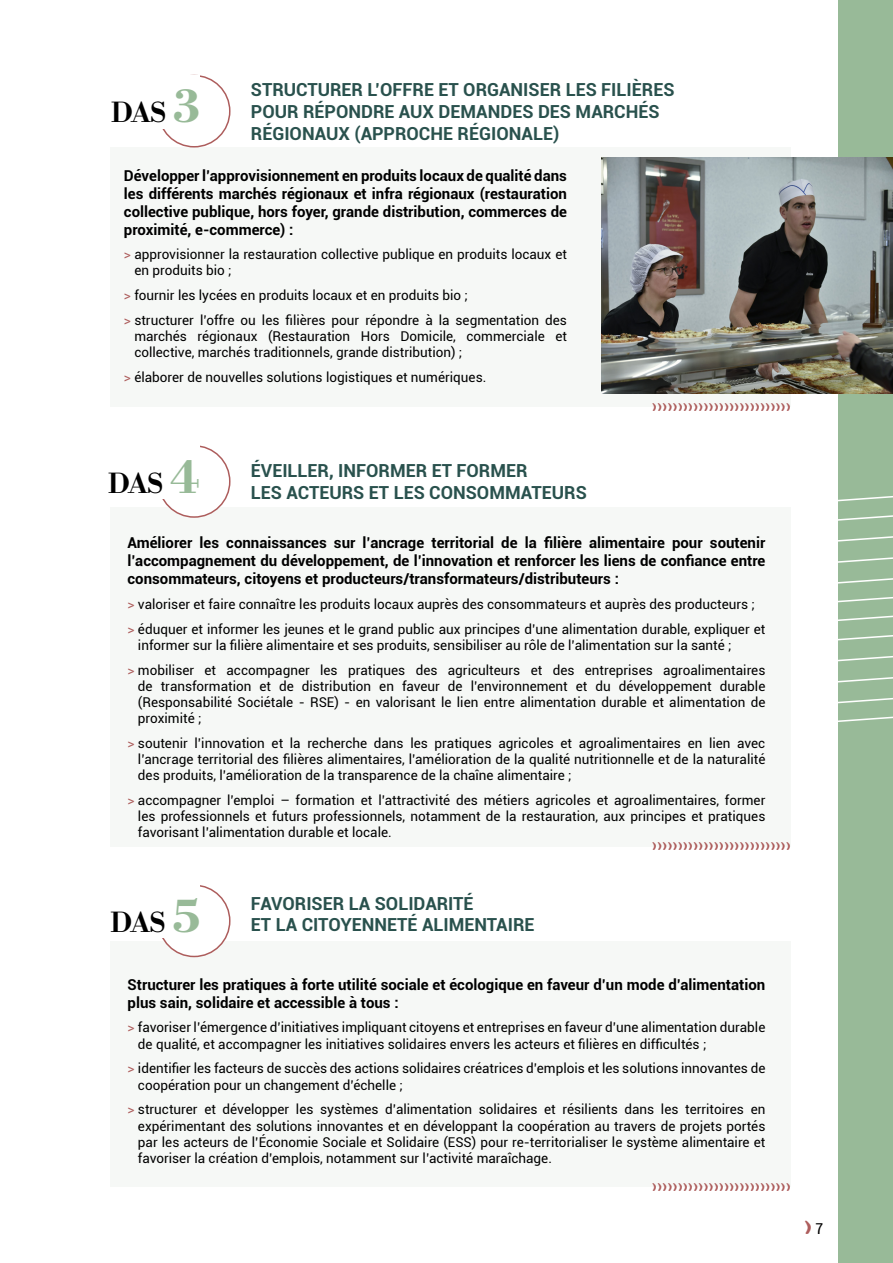
<style>
.page{position:relative;width:893px;height:1263px;background:#fff}
.page>*{position:absolute;margin:0;border:0;box-sizing:border-box;transform-origin:0 0}
.t1{font:700 27px "Libre Bodoni";letter-spacing:-.03em;color:#000}
.t2{font:700 18px/21.6px "Roboto";color:#29514d}
.t3{font:700 15px/18px "Roboto";color:#000;text-align:justify}
.t4{font:15px "Lion Font Official";color:#ad5d5c}
.t5{font:13.5px/16.2px "Roboto";color:#000}
.t6{font:9px "Lion Font Official";color:#ad5d5c}
.s1{font-size:45px;color:#98ba98}
.s2{color:#ad5d5c}
.s3{font-family:"Roboto";font-stretch:condensed;color:#000}
</style>
<div class="page">
<div style="left:839px;top:0;width:54px;height:1263px;background:#98ba98"></div>
<svg style="left:162px;top:490px;width:731px;height:121px"></svg>
<svg style="left:838px;top:611px;width:55px;height:172px"></svg>
<div style="left:111px;top:508px;width:680px;height:339px;background:#f6f8f6"></div>
<div style="left:159px;top:446px;width:71px;height:71px;background:#fff;border-radius:50%"></div>
<div style="left:158px;top:445px;width:72px;height:73px;border:2px solid #ad5d5c;border-radius:50%"></div>
<div style="left:100px;top:445px;width:100px;height:54px;background:#fff"></div>
<div style="left:111px;top:941px;width:680px;height:245px;background:#f6f8f6"></div>
<div style="left:159px;top:885px;width:71px;height:71px;background:#fff;border-radius:50%"></div>
<div style="left:158px;top:884px;width:72px;height:73px;border:2px solid #ad5d5c;border-radius:50%"></div>
<div style="left:100px;top:884px;width:100px;height:54px;background:#fff"></div>
<div style="left:111px;top:148px;width:680px;height:259px;background:#f6f8f6"></div>
<div style="left:158px;top:75px;width:72px;height:73px;border:2px solid #ad5d5c;border-radius:50%"></div>
<div style="left:111px;top:75px;width:89px;height:53px;background:#fff"></div>
<img style="left:601px;top:158px;width:292px;height:236px">
<h1 class="t1" style="left:111px;top:97px;width:90px">DAS <span class="s1">3</span></h1>
<h2 class="t2" style="left:251px;top:78px;width:425px">STRUCTURER L’OFFRE ET ORGANISER LES FILIÈRES<br>POUR RÉPONDRE AUX DEMANDES DES MARCHÉS<br>RÉGIONAUX (APPROCHE RÉGIONALE)</h2>
<p class="t3" style="left:124px;top:166px;width:445px">Développer l’approvisionnement en produits locaux de qualité dans les différents marchés régionaux et infra régionaux (restauration collective publique, hors foyer, grande distribution, commerces de proximité, e-commerce) :</p>
<p class="t5" style="left:134px;top:246px;width:434px;text-indent:-10px"><span class="s2">&gt;</span> approvisionner la restauration collective publique en produits locaux et en produits bio ;</p>
<p class="t5" style="left:124px;top:282px;width:445px;line-height:24.8px"><span class="s2">&gt;</span> fournir les lycées en produits locaux et en produits bio ;<br><span class="s2">&gt;</span> structurer l’offre ou les filières pour répondre à la segmentation des</p>
<p class="t5" style="left:134px;top:328px;width:434px">marchés régionaux (Restauration Hors Domicile, commerciale et collective, marchés traditionnels, grande distribution) ;</p>
<p class="t5" style="left:124px;top:369px;width:364px"><span class="s2">&gt;</span> élaborer de nouvelles solutions logistiques et numériques.</p>
<p class="t6" style="left:652px;top:402px;width:140px">AAAAAAAAAAAAAAAAAAAAAAAAAAA</p>
<h1 class="t1" style="left:108px;top:468px;width:94px">DAS <span class="s1">4</span></h1>
<h2 class="t2" style="left:251px;top:459px;width:278px">ÉVEILLER, INFORMER ET FORMER</h2>
<h2 class="t2" style="left:251px;top:481px;width:337px">LES ACTEURS ET LES CONSOMMATEURS</h2>
<p class="t3" style="left:128px;top:533px;width:639px">Améliorer les connaissances sur l’ancrage territorial de la filière alimentaire pour soutenir l’accompagnement du développement, de l’innovation et renforcer les liens de confiance entre consommateurs, citoyens et producteurs/transformateurs/distributeurs :</p>
<p class="t5" style="left:128px;top:591px;width:639px;line-height:24.8px"><span class="s2">&gt;</span> valoriser et faire connaître les produits locaux auprès des consommateurs et auprès des producteurs ; <span class="s2">&gt;</span> éduquer et informer les jeunes et le grand public aux principes d’une alimentation durable, expliquer et</p>
<p class="t5" style="left:128px;top:632px;width:639px;line-height:24.8px;text-indent:10px">informer sur la filière alimentaire et ses produits, sensibiliser au rôle de l’alimentation sur la santé ;<br><span class="s2">&gt;</span> mobiliser et accompagner les pratiques des agriculteurs et des entreprises agroalimentaires</p>
<p class="t5" style="left:138px;top:677px;width:629px;text-align:justify">de transformation et de distribution en faveur de l’environnement et du développement durable (Responsabilité Sociétale - RSE) - en valorisant le lien entre alimentation durable et alimentation de proximité ;</p>
<p class="t5" style="left:138px;top:734px;width:629px;text-align:justify;text-indent:-10px"><span class="s2">&gt;</span> soutenir l’innovation et la recherche dans les pratiques agricoles et agroalimentaires en lien avec l’ancrage territorial des filières alimentaires, l’amélioration de la qualité nutritionnelle et de la naturalité des produits, l’amélioration de la transparence de la chaîne alimentaire ;</p>
<p class="t5" style="left:138px;top:791px;width:629px;text-align:justify;text-indent:-10px"><span class="s2">&gt;</span> accompagner l’emploi – formation et l’attractivité des métiers agricoles et agroalimentaires, former les professionnels et futurs professionnels, notamment de la restauration, aux principes et pratiques favorisant l’alimentation durable et locale.</p>
<h1 class="t1" style="left:110px;top:907px;width:91px">DAS <span class="s1">5</span></h1>
<h2 class="t2" style="left:251px;top:892px;width:285px">FAVORISER LA SOLIDARITÉ<br>ET LA CITOYENNETÉ ALIMENTAIRE</h2>
<p class="t6" style="left:652px;top:842px;width:140px">AAAAAAAAAAAAAAAAAAAAAAAAAAA</p>
<p class="t3" style="left:128px;top:975px;width:639px">Structurer les pratiques à forte utilité sociale et écologique en faveur d’un mode d’alimentation plus sain, solidaire et accessible à tous :</p>
<p class="t5" style="left:138px;top:1019px;width:629px;text-indent:-10px"><span class="s2">&gt;</span> favoriser l’émergence d’initiatives impliquant citoyens et entreprises en faveur d’une alimentation durable de qualité, et accompagner les initiatives solidaires envers les acteurs et filières en difficultés ;</p>
<p class="t5" style="left:138px;top:1060px;width:629px;text-indent:-10px"><span class="s2">&gt;</span> identifier les facteurs de succès des actions solidaires créatrices d’emplois et les solutions innovantes de coopération pour un changement d’échelle ;</p>
<p class="t5" style="left:138px;top:1101px;width:629px;text-align:justify;text-indent:-10px"><span class="s2">&gt;</span> structurer et développer les systèmes d’alimentation solidaires et résilients dans les territoires en expérimentant des solutions innovantes et en développant la coopération au travers de projets portés par les acteurs de l’Économie Sociale et Solidaire (ESS) pour re-territorialiser le système alimentaire et favoriser la création d’emplois, notamment sur l’activité maraîchage.</p>
<p class="t6" style="left:652px;top:1182px;width:140px">AAAAAAAAAAAAAAAAAAAAAAAAAAA</p>
<p class="t4" style="left:804px;top:1220px;width:21px">A <span class="s3">7</span></p>
</div>
